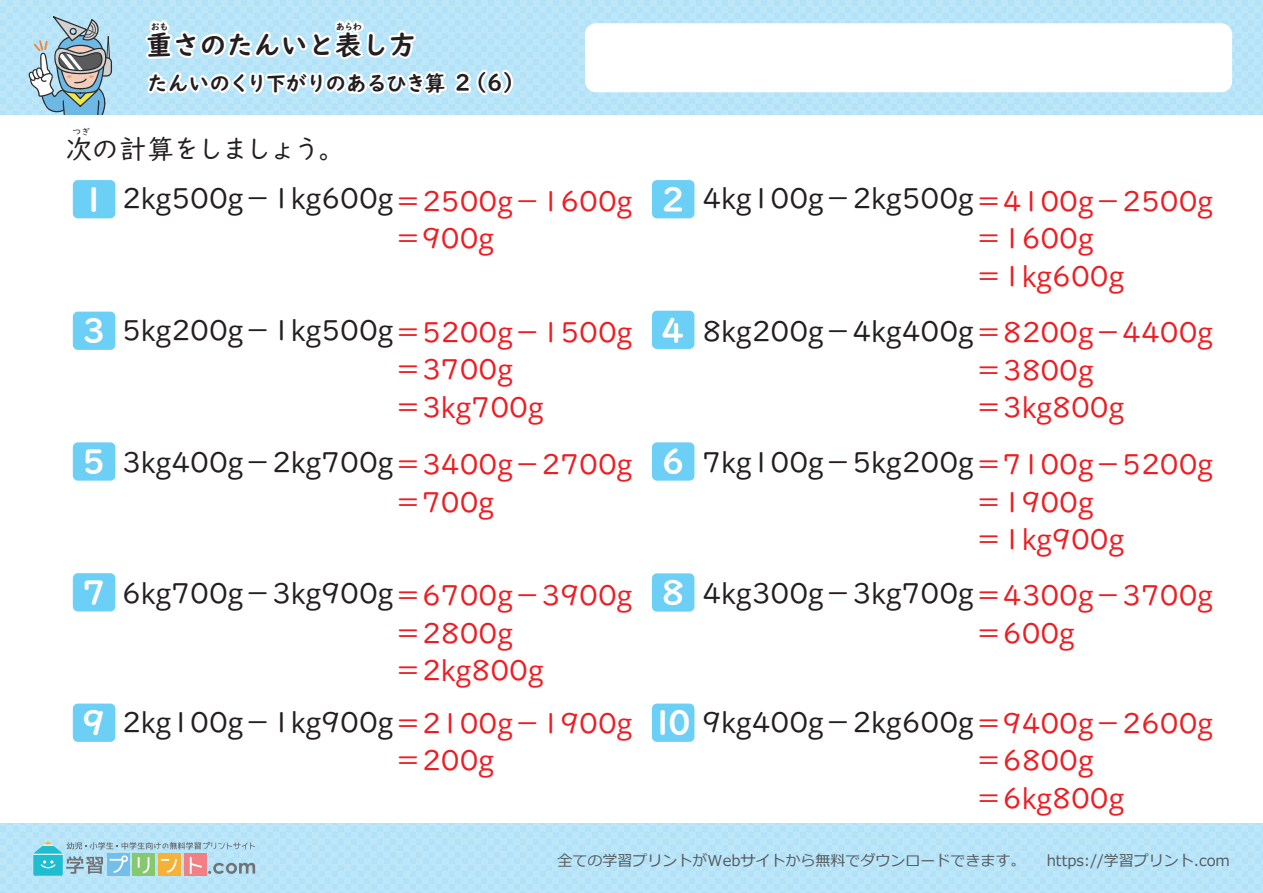
<style>
.page{position:relative;width:1263px;height:893px;background:#fff}
.page>*{position:absolute;margin:0;border:0;box-sizing:border-box;transform-origin:0 0}
.t1{font:33px "UD Digi Kyokasho NP B";color:#fff}
.t2{font:28.5px/37.5px "UD Digi Kyokasho NP R";color:#ee1d23}
.t3{font:28.5px "UD Digi Kyokasho NP R";color:#231f20}
.t4{font:27px "UD Digi Kyokasho NP R";letter-spacing:-.075em;color:#231f20}
.t5{font:27px "UD Digi Kyokasho NP B";color:#231f20}
.t6{font:22.5px "UD Digi Kyokasho NP B";color:#231f20}
.t7{font:21px "UD Digi Kyokasho NP B";letter-spacing:-.05em;color:#231f20}
.t8{font:15px "Meiryo";color:#56595b}
.t9{font:9px "UD Digi Kyokasho NP B";color:#231f20}
.t10{font:9px "UD Digi Kyokasho NP R";color:#231f20}
.s1{font-size:22.5px}
.s2{font-family:"Open Sans"}
.s3{color:#231f20}
.s4{font-family:"Open Sans";color:#231f20}
</style>
<div class="page">
<div style="left:0;top:0;width:1263px;height:114px;background:#bde6f9"></div>
<div style="left:0;top:823px;width:1263px;height:70px;background:#bde6f9"></div>
<div style="left:585px;top:23px;width:647px;height:69px;background:#fff;border-radius:11px"></div>
<svg style="left:33px;top:841px;width:222px;height:35px"></svg>
<svg style="left:28px;top:16px;width:84px;height:98px"></svg>
<div style="left:73px;top:180px;width:42px;height:38px;background:#6bcff6;border-radius:5px"></div>
<div style="left:73px;top:312px;width:42px;height:38px;background:#6bcff6;border-radius:5px"></div>
<div style="left:652px;top:180px;width:42px;height:38px;background:#6bcff6;border-radius:5px"></div>
<div style="left:652px;top:311px;width:42px;height:38px;background:#6bcff6;border-radius:5px"></div>
<div style="left:73px;top:442px;width:42px;height:39px;background:#6bcff6;border-radius:5px"></div>
<div style="left:73px;top:573px;width:42px;height:38px;background:#6bcff6;border-radius:5px"></div>
<div style="left:73px;top:704px;width:42px;height:38px;background:#6bcff6;border-radius:5px"></div>
<div style="left:652px;top:442px;width:42px;height:39px;background:#6bcff6;border-radius:5px"></div>
<div style="left:652px;top:573px;width:42px;height:39px;background:#6bcff6;border-radius:5px"></div>
<div style="left:652px;top:704px;width:42px;height:38px;background:#6bcff6;border-radius:5px"></div>
<svg style="left:143px;top:0;width:374px;height:115px"></svg>
<p class="t9" style="left:151px;top:21px;width:19px">おも</p>
<p class="t9" style="left:336px;top:21px;width:28px">あらわ</p>
<p class="t5" style="left:146px;top:29px;width:271px">重さのたんいと表し方</p>
<p class="t7" style="left:147px;top:71px;width:325px">たんいのくり下がりのあるひき算 <span class="s1">2</span></p>
<p class="t6" style="left:464px;top:69px;width:62px">（6）</p>
<p class="t10" style="left:72px;top:126px;width:19px">つぎ</p>
<p class="t4" style="left:65px;top:133px;width:282px">次の計算をしましょう。</p>
<p class="t1" style="left:82px;top:180px;width:25px">1</p>
<p class="t3" style="left:122px;top:183px;width:273px">2<span class="s2">kg</span>500<span class="s2">g</span>－1<span class="s2">kg</span>600<span class="s2">g</span></p>
<p class="t2" style="left:394px;top:182px;width:240px">＝2500<span class="s2">g</span>－1600<span class="s2">g</span>＝900<span class="s2">g</span></p>
<p class="t1" style="left:661px;top:180px;width:25px">2</p>
<p class="t3" style="left:702px;top:183px;width:273px">4<span class="s2">kg</span>100<span class="s2">g</span>－2<span class="s2">kg</span>500<span class="s2">g</span></p>
<p class="t2" style="left:974px;top:182px;width:240px">＝4100<span class="s2">g</span>－2500<span class="s2">g</span>＝1600<span class="s2">g</span>＝1<span class="s2">kg</span>600<span class="s2">g</span></p>
<p class="t1" style="left:82px;top:311px;width:25px">3</p>
<p class="t2" style="left:122px;top:314px;width:512px"><span class="s3">5</span><span class="s4">kg</span><span class="s3">200</span><span class="s4">g</span><span class="s3">－1</span><span class="s4">kg</span><span class="s3">500</span><span class="s4">g</span>＝5200<span class="s2">g</span>－1500<span class="s2">g</span></p>
<p class="t1" style="left:661px;top:311px;width:25px">4</p>
<p class="t2" style="left:702px;top:314px;width:512px"><span class="s3">8</span><span class="s4">kg</span><span class="s3">200</span><span class="s4">g</span><span class="s3">－4</span><span class="s4">kg</span><span class="s3">400</span><span class="s4">g</span>＝8200<span class="s2">g</span>－4400<span class="s2">g</span></p>
<p class="t2" style="left:394px;top:351px;width:151px">＝3700<span class="s2">g</span>＝3<span class="s2">kg</span>700<span class="s2">g</span></p>
<p class="t2" style="left:974px;top:351px;width:151px">＝3800<span class="s2">g</span>＝3<span class="s2">kg</span>800<span class="s2">g</span></p>
<p class="t1" style="left:82px;top:442px;width:25px">5</p>
<p class="t2" style="left:122px;top:446px;width:512px"><span class="s3">3</span><span class="s4">kg</span><span class="s3">400</span><span class="s4">g</span><span class="s3">－2</span><span class="s4">kg</span><span class="s3">700</span><span class="s4">g</span>＝3400<span class="s2">g</span>－2700<span class="s2">g</span></p>
<p class="t1" style="left:661px;top:442px;width:25px">6</p>
<p class="t2" style="left:702px;top:446px;width:512px"><span class="s3">7</span><span class="s4">kg</span><span class="s3">100</span><span class="s4">g</span><span class="s3">－5</span><span class="s4">kg</span><span class="s3">200</span><span class="s4">g</span>＝7100<span class="s2">g</span>－5200<span class="s2">g</span></p>
<p class="t2" style="left:394px;top:483px;width:102px">＝700<span class="s2">g</span></p>
<p class="t1" style="left:82px;top:573px;width:25px">7</p>
<p class="t3" style="left:122px;top:577px;width:273px">6<span class="s2">kg</span>700<span class="s2">g</span>－3<span class="s2">kg</span>900<span class="s2">g</span></p>
<p class="t2" style="left:394px;top:577px;width:240px">＝6700<span class="s2">g</span>－3900<span class="s2">g</span>＝2800<span class="s2">g</span>＝2<span class="s2">kg</span>800<span class="s2">g</span></p>
<p class="t1" style="left:661px;top:573px;width:25px">8</p>
<p class="t2" style="left:974px;top:483px;width:151px">＝1900<span class="s2">g</span>＝1<span class="s2">kg</span>900<span class="s2">g</span></p>
<p class="t2" style="left:974px;top:577px;width:240px">＝4300<span class="s2">g</span>－3700<span class="s2">g</span>＝600<span class="s2">g</span></p>
<p class="t3" style="left:702px;top:577px;width:273px">4<span class="s2">kg</span>300<span class="s2">g</span>－3<span class="s2">kg</span>700<span class="s2">g</span></p>
<p class="t1" style="left:82px;top:703px;width:25px">9</p>
<p class="t2" style="left:122px;top:705px;width:512px"><span class="s3">2</span><span class="s4">kg</span><span class="s3">100</span><span class="s4">g</span><span class="s3">－1</span><span class="s4">kg</span><span class="s3">900</span><span class="s4">g</span>＝2100<span class="s2">g</span>－1900<span class="s2">g</span></p>
<p class="t1" style="left:651px;top:703px;width:41px">10</p>
<p class="t2" style="left:702px;top:705px;width:512px"><span class="s3">9</span><span class="s4">kg</span><span class="s3">400</span><span class="s4">g</span><span class="s3">－2</span><span class="s4">kg</span><span class="s3">600</span><span class="s4">g</span>＝9400<span class="s2">g</span>－2600<span class="s2">g</span></p>
<p class="t2" style="left:394px;top:742px;width:102px">＝200<span class="s2">g</span></p>
<p class="t2" style="left:974px;top:742px;width:151px">＝6800<span class="s2">g</span>＝6<span class="s2">kg</span>800<span class="s2">g</span></p>
<p class="t8" style="left:558px;top:850px;width:469px">全ての学習プリントがWebサイトから無料でダウンロードできます。</p>
<p class="t8" style="left:1047px;top:850px;width:185px">https://学習プリント.com</p>
</div>
